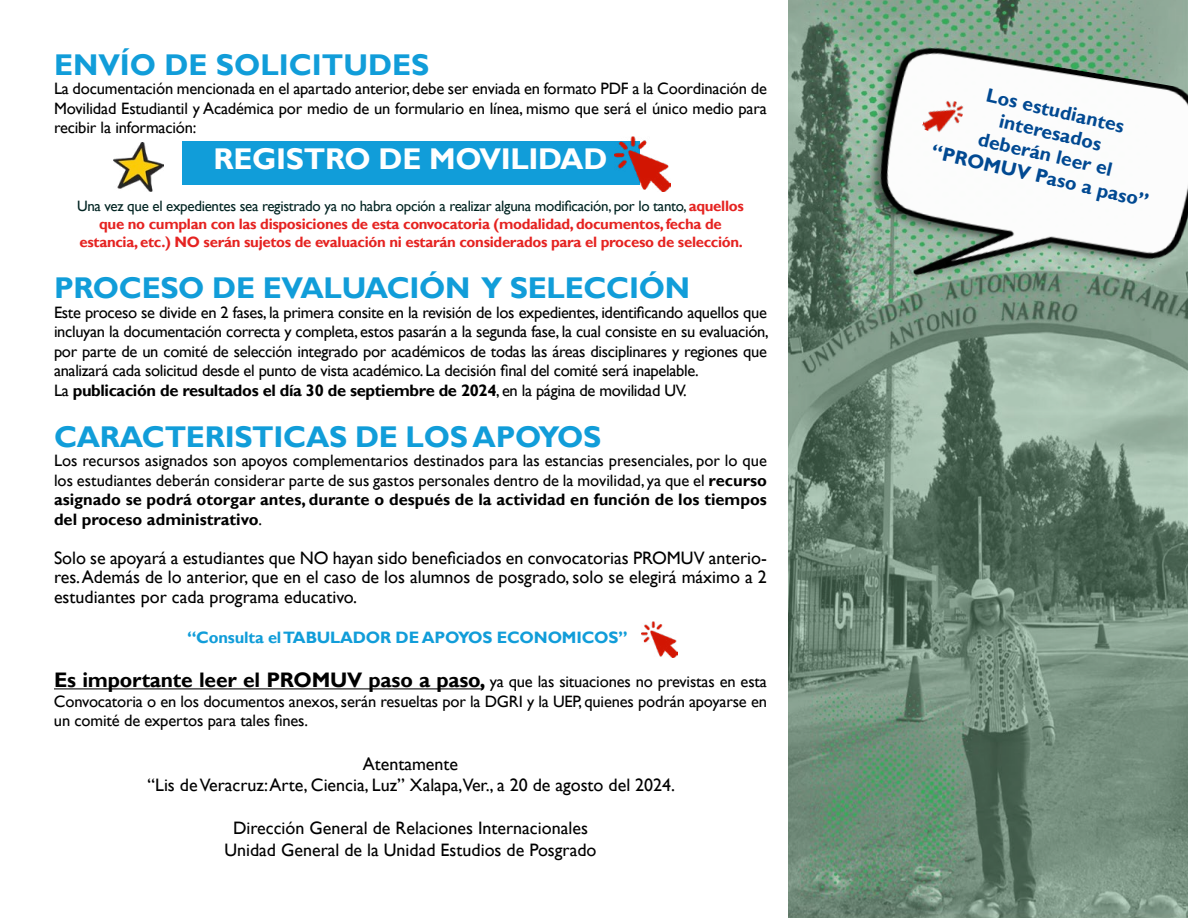
<style>
.page{position:relative;width:1188px;height:918px;background:#fff}
.page>*{position:absolute;margin:0;border:0;box-sizing:border-box;transform-origin:0 0}
.t1{font:700 30px "Gill Sans";letter-spacing:-.01em;color:#119dd9}
.t2{font:700 30px "Gill Sans";letter-spacing:-.01em;color:#fff}
.t3{font:700 19.5px/22.5px "Gill Sans";color:#014992;text-align:center}
.t4{font:18px/19.5px "Gill Sans";color:#000;text-align:center}
.t5{font:16.5px/19.5px "Gill Sans";letter-spacing:-.02em;color:#000;text-align:justify}
.t6{font:700 16.5px "Gill Sans";letter-spacing:-.01em;color:#119dd9}
.t7{font:700 15px/18px "Gill Sans";letter-spacing:-.02em;color:#e52321;text-align:center}
.s1{font-weight:400;color:#002321}
.s2{font-weight:700}
.s3{font-weight:700;font-size:21px}
</style>
<div class="page">
<div style="left:182px;top:141px;width:457px;height:44px;background:#119dd9"></div>
<hr style="left:54px;top:688px;width:429px;height:1px;background:#000">
<img style="left:642px;top:622px;width:36px;height:35px">
<img style="left:615px;top:136px;width:56px;height:56px">
<img style="left:788px;top:0;width:400px;height:918px">
<img style="left:865px;top:38px;width:323px;height:280px">
<img style="left:921px;top:94px;width:45px;height:45px">
<img style="left:113px;top:142px;width:50px;height:49px">
<h1 class="t1" style="left:54px;top:47px;width:377px">ENVÍO DE SOLICITUDES</h1>
<p class="t5" style="left:54px;top:79px;width:714px">La documentación mencionada en el apartado anterior, debe ser enviada en formato PDF a la Coordinación de Movilidad Estudiantil y Académica por medio de un formulario en línea, mismo que será el único medio para recibir la información:</p>
<h1 class="t2" style="left:213px;top:141px;width:396px">REGISTRO DE MOVILIDAD</h1>
<p class="t7" style="left:77px;top:198px;width:668px"><span class="s1">Una vez que el expedientes sea registrado ya no habra opción a realizar alguna modificación, por lo tanto,</span>aquellos que no cumplan con las disposiciones de esta convocatoria (modalidad, documentos, fecha de estancia, etc.) NO serán sujetos de evaluación ni estarán considerados para el proceso de selección.</p>
<h1 class="t1" style="left:54px;top:270px;width:638px">PROCESO DE EVALUACIÓN Y SELECCIÓN</h1>
<p class="t5" style="left:54px;top:303px;width:716px;text-align:left">Este proceso se divide en 2 fases, la primera consite en la revisión de los expedientes, identificando aquellos que incluyan la documentación correcta y completa, estos pasarán a la segunda fase, la cual consiste en su evaluación, por parte de un comité de selección integrado por académicos de todas las áreas disciplinares y regiones que analizará cada solicitud desde el punto de vista académico. La decisión final del comité será inapelable.<br>La <span class="s2">publicación de resultados el día 30 de septiembre de 2024</span>, en la página de movilidad UV.</p>
<h1 class="t1" style="left:54px;top:419px;width:549px">CARACTERISTICAS DE LOS APOYOS</h1>
<p class="t5" style="left:54px;top:451px;width:714px">Los recursos asignados son apoyos complementarios destinados para las estancias presenciales, por lo que los estudiantes deberán considerar parte de sus gastos personales dentro de la movilidad, ya que el <span class="s2">recurso asignado se podrá otorgar antes, durante o después de la actividad en función de los tiempos del proceso administrativo</span>.</p>
<p class="t4" style="left:54px;top:548px;width:714px;text-align:justify">Solo se apoyará a estudiantes que NO hayan sido beneficiados en convocatorias PROMUV anterio&shy;res. Además de lo anterior, que en el caso de los alumnos de posgrado, solo se elegirá máximo a 2 estudiantes por cada programa educativo.</p>
<p class="t6" style="left:187px;top:628px;width:442px">“Consulta el TABULADOR DE APOYOS ECONOMICOS”</p>
<p class="t5" style="left:54px;top:672px;width:714px"><span class="s3">Es importante leer el PROMUV paso a paso,</span> ya que las situaciones no previstas en esta Convocatoria o en los documentos anexos, serán resueltas por la DGRI y la UEP, quienes podrán apoyarse en un comité de expertos para tales fines.</p>
<p class="t4" style="left:148px;top:753px;width:529px;line-height:21.6px">Atentamente<br>“Lis de Veracruz: Arte, Ciencia, Luz” Xalapa,Ver., a 20 de agosto del 2024.</p>
<p class="t4" style="left:224px;top:818px;width:374px;line-height:21.6px">Dirección General de Relaciones Internacionales<br>Unidad General de la Unidad Estudios de Posgrado</p>
<p class="t3" style="left:949px;top:75px;width:224px;rotate:13deg">Los estudiantes interesados<br>deberán leer el “PROMUV Paso a paso”</p>
</div>
